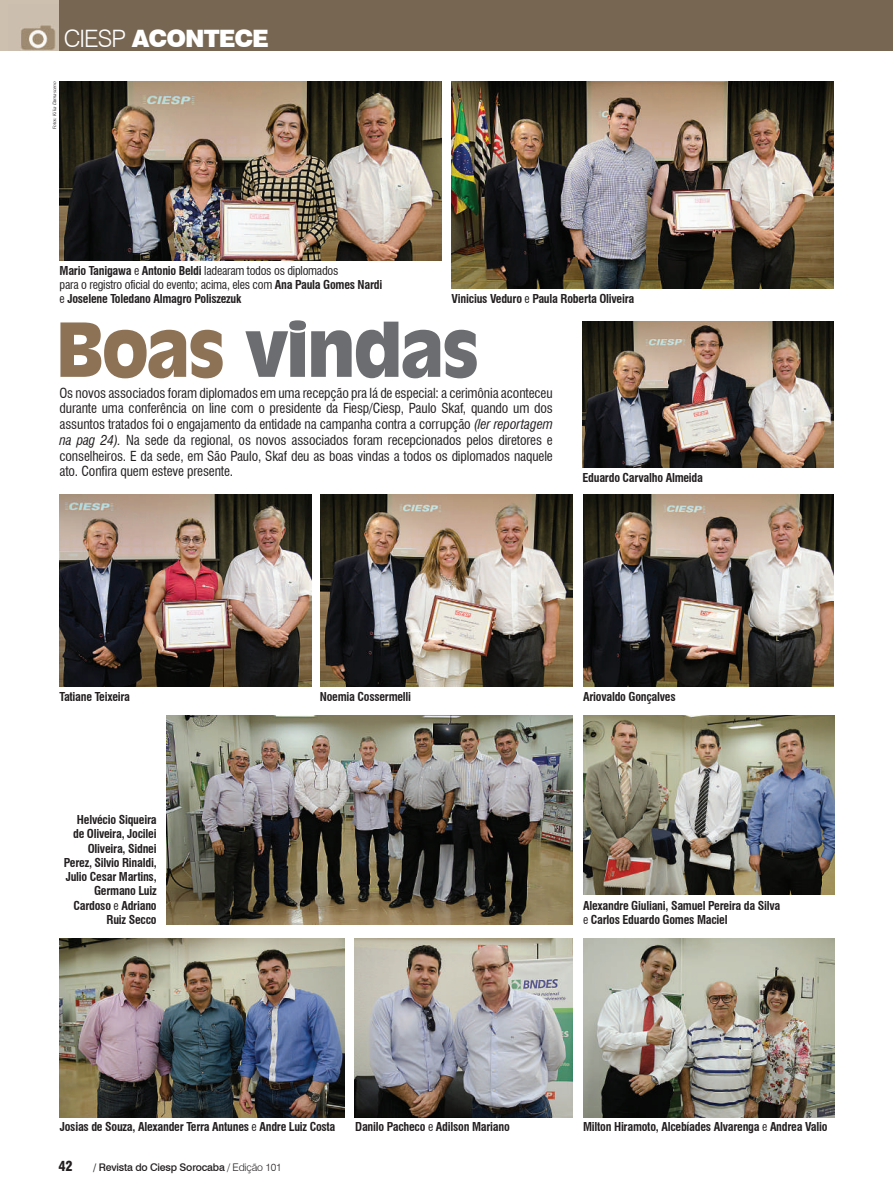
<style>
.page{position:relative;width:893px;height:1191px;background:#fff}
.page>*{position:absolute;margin:0;border:0;box-sizing:border-box;transform-origin:0 0}
.t1{font:900 73.2px "Incised 901 BT";letter-spacing:-.025em;color:#6c6d70}
.t2{font:900 24px "Swiss 721 BT";letter-spacing:-.04em;color:#fff}
.t3{font:condensed 13.5px/15.8px "Swiss 721 BT";letter-spacing:-.01em;color:#231f20;text-align:justify}
.t4{font:900 condensed 13.5px "Swiss 721 BT";color:#231f20}
.t5{font:700 condensed 12px/14.2px "Swiss 721 BT";letter-spacing:-.02em;color:#231f20}
.t6{font:500 10.5px "Swiss 721 BT";letter-spacing:-.02em;color:#231f20}
.t7{font:italic 4.95px "Roman Serif";color:#231f20}
.s1{font-weight:300}
.s2{font-weight:400}
.s3{color:#8d7255}
.s4{font-style:italic}
</style>
<div class="page">
<div style="left:0;top:0;width:60px;height:51px;background:#cdc0af"></div>
<img style="left:21px;top:25px;width:35px;height:25px">
<div style="left:60px;top:0;width:833px;height:51px;background:#766652"></div>
<img style="left:167px;top:715px;width:406px;height:209px">
<img style="left:583px;top:495px;width:250px;height:192px">
<img style="left:60px;top:82px;width:381px;height:179px">
<img style="left:452px;top:82px;width:381px;height:206px">
<img style="left:582px;top:321px;width:252px;height:147px">
<img style="left:583px;top:715px;width:251px;height:180px">
<img style="left:321px;top:495px;width:251px;height:192px">
<img style="left:60px;top:495px;width:251px;height:192px">
<img style="left:60px;top:938px;width:284px;height:179px">
<img style="left:355px;top:938px;width:218px;height:179px">
<img style="left:583px;top:938px;width:251px;height:179px">
<h2 class="t2" style="left:64px;top:24px;width:207px"><span class="s1">CIESP</span> ACONTECE</h2>
<p class="t7" style="left:52px;top:129px;width:49px;rotate:-90deg">Fotos: Kika Damasceno</p>
<p class="t5" style="left:60px;top:263px;width:324px">Mario Tanigawa <span class="s2">e</span> Antonio Beldi <span class="s2">ladearam todos os diplomados<br>para o registro oficial do evento; acima, eles com</span> Ana Paula Gomes Nardi <span class="s2">e</span> Joselene Toledano Almagro Poliszezuk</p>
<p class="t5" style="left:452px;top:292px;width:184px">Vinicius Veduro <span class="s2">e</span> Paula Roberta Oliveira</p>
<h1 class="t1" style="left:55px;top:305px;width:425px"><span class="s3">Boas</span> vindas</h1>
<p class="t3" style="left:60px;top:385px;width:495px">Os novos associados foram diplomados em uma recepção pra lá de especial: a cerimônia aconteceu durante uma conferência on line com o presidente da Fiesp/Ciesp, Paulo Skaf, quando um dos assuntos tratados foi o engajamento da entidade na campanha contra a corrupção <span class="s4">(ler reportagem na pag 24).</span> Na sede da regional, os novos associados foram recepcionados pelos diretores e conselheiros. E da sede, em São Paulo, Skaf deu as boas vindas a todos os diplomados naquele ato. Confira quem esteve presente.</p>
<p class="t5" style="left:582px;top:470px;width:122px">Eduardo Carvalho Almeida</p>
<p class="t5" style="left:60px;top:689px;width:72px">Tatiane Teixeira</p>
<p class="t5" style="left:320px;top:689px;width:93px">Noemia Cossermelli</p>
<p class="t5" style="left:583px;top:689px;width:94px">Ariovaldo Gonçalves</p>
<p class="t5" style="left:64px;top:812px;width:94px;text-align:right">Helvécio Siqueira de Oliveira, Jocilei<br>Oliveira, Sidnei<br>Perez, Silvio Rinaldi,<br>Julio Cesar Martins,<br>Germano Luiz<br>Cardoso <span class="s2">e</span> Adriano<br>Ruiz Secco</p>
<p class="t5" style="left:583px;top:898px;width:199px">Alexandre Giuliani, Samuel Pereira da Silva <span class="s2">e</span> Carlos Eduardo Gomes Maciel</p>
<p class="t5" style="left:60px;top:1119px;width:277px">Josias de Souza, Alexander Terra Antunes <span class="s2">e</span> Andre Luiz Costa</p>
<p class="t5" style="left:355px;top:1119px;width:156px">Danilo Pacheco <span class="s2">e</span> Adilson Mariano</p>
<p class="t5" style="left:583px;top:1119px;width:246px">Milton Hiramoto, Alcebíades Alvarenga <span class="s2">e</span> Andrea Valio</p>
<p class="t4" style="left:58px;top:1158px;width:16px">42</p>
<p class="t6" style="left:93px;top:1161px;width:190px">/ Revista do Ciesp Sorocaba <span class="s1">/ Edição 101</span></p>
</div>
